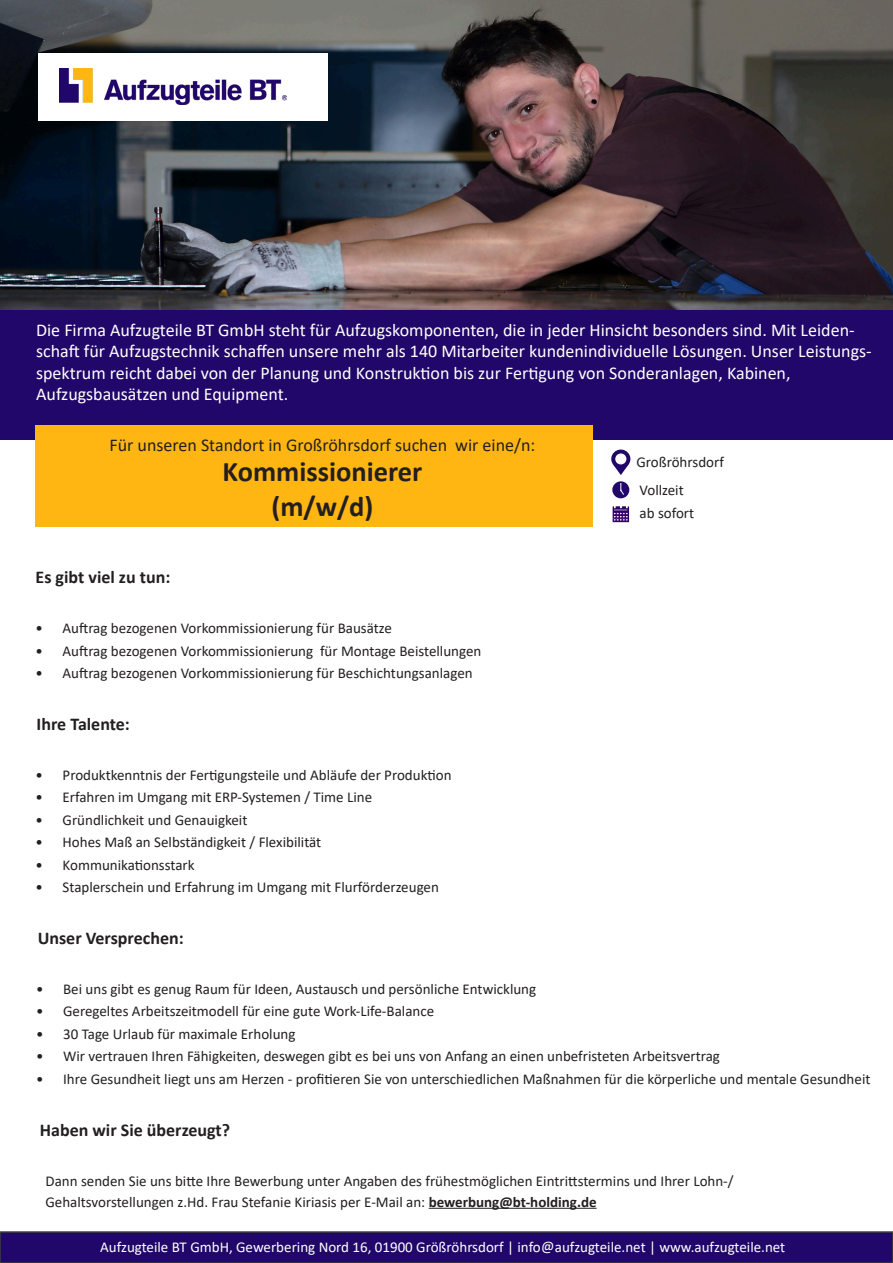
<style>
.page{position:relative;width:893px;height:1263px;background:#fff}
.page>*{position:absolute;margin:0;border:0;box-sizing:border-box;transform-origin:0 0}
.t1{font:700 28.5px/34.2px "Calibri";color:#231f20;text-align:center}
.t2{font:18px/21.6px "Calibri";color:#fff}
.t3{font:700 18px "Calibri";color:#231f20}
.t4{font:18px "Calibri";color:#231f20}
.t5{font:15px/21px "Calibri";color:#231f20}
.t6{font:15px "Calibri";color:#fff}
.s1{font-weight:700}
</style>
<div class="page">
<div style="left:0;top:1232px;width:893px;height:31px;background:#21076a"></div>
<div style="left:0;top:1231px;width:893px;height:32px;border:2px solid #3a3f43"></div>
<hr style="left:429px;top:1208px;width:168px;height:1px;background:#231f20">
<svg style="left:613px;top:506px;width:16px;height:16px"></svg>
<div style="left:612px;top:481px;width:17px;height:17px;background:#21076a;border-radius:50%"></div>
<svg style="left:620px;top:483px;width:4px;height:12px"></svg>
<svg style="left:611px;top:450px;width:19px;height:18px"></svg>
<svg style="left:613px;top:465px;width:15px;height:10px"></svg>
<div style="left:615px;top:453px;width:11px;height:11px;background:#fff;border-radius:50%"></div>
<img style="left:0;top:0;width:893px;height:310px">
<div style="left:0;top:310px;width:893px;height:130px;background:#21076a"></div>
<div style="left:38px;top:53px;width:289px;height:68px;background:#fff"></div>
<img style="left:60px;top:69px;width:227px;height:36px">
<div style="left:36px;top:426px;width:557px;height:101px;background:#ffb612"></div>
<p class="t2" style="left:36px;top:318px;width:837px">Die Firma Aufzugteile BT GmbH steht für Aufzugskomponenten, die in jeder Hinsicht besonders sind. Mit Leiden&shy;schaft für Aufzugstechnik schaffen unsere mehr als 140 Mitarbeiter kundenindividuelle Lösungen. Unser Leistungs&shy;spektrum reicht dabei von der Planung und Konstruktion bis zur Fertigung von Sonderanlagen, Kabinen, Aufzugsbausätzen und Equipment.</p>
<p class="t4" style="left:109px;top:432px;width:427px">Für unseren Standort in Großröhrsdorf suchen wir eine/n:</p>
<p class="t1" style="left:223px;top:454px;width:201px">Kommissionierer (m/w/d)</p>
<p class="t5" style="left:636px;top:451px;width:89px">Großröhrsdorf</p>
<p class="t5" style="left:639px;top:479px;width:46px">Vollzeit</p>
<p class="t5" style="left:639px;top:502px;width:56px">ab sofort</p>
<p class="t3" style="left:36px;top:565px;width:136px">Es gibt viel zu tun:</p>
<p class="t5" style="left:36px;top:617px;width:358px">• Auftrag bezogenen Vorkommissionierung für Bausätze</p>
<p class="t5" style="left:36px;top:640px;width:447px">• Auftrag bezogenen Vorkommissionierung für Montage Beistellungen</p>
<p class="t5" style="left:36px;top:662px;width:439px">• Auftrag bezogenen Vorkommissionierung für Beschichtungsanlagen</p>
<p class="t3" style="left:37px;top:711px;width:95px">Ihre Talente:</p>
<p class="t5" style="left:36px;top:764px;width:417px">• Produktkenntnis der Fertigungsteile und Abläufe der Produktion</p>
<p class="t5" style="left:36px;top:786px;width:338px">• Erfahren im Umgang mit ERP-Systemen / Time Line</p>
<p class="t5" style="left:36px;top:809px;width:213px">• Gründlichkeit und Genauigkeit</p>
<p class="t5" style="left:36px;top:831px;width:287px">• Hohes Maß an Selbständigkeit / Flexibilität</p>
<p class="t5" style="left:36px;top:854px;width:161px">• Kommunikationsstark</p>
<p class="t5" style="left:36px;top:876px;width:405px">• Staplerschein und Erfahrung im Umgang mit Flurförderzeugen</p>
<p class="t3" style="left:38px;top:925px;width:148px">Unser Versprechen:</p>
<p class="t5" style="left:36px;top:978px;width:502px">• Bei uns gibt es genug Raum für Ideen, Austausch und persönliche Entwicklung</p>
<p class="t5" style="left:36px;top:1000px;width:400px">• Geregeltes Arbeitszeitmodell für eine gute Work-Life-Balance</p>
<p class="t5" style="left:36px;top:1023px;width:261px">• 30 Tage Urlaub für maximale Erholung</p>
<p class="t5" style="left:36px;top:1045px;width:685px">• Wir vertrauen Ihren Fähigkeiten, deswegen gibt es bei uns von Anfang an einen unbefristeten Arbeitsvertrag</p>
<p class="t5" style="left:36px;top:1068px;width:836px">• Ihre Gesundheit liegt uns am Herzen - profitieren Sie von unterschiedlichen Maßnahmen für die körperliche und mentale Gesundheit</p>
<p class="t3" style="left:40px;top:1117px;width:192px">Haben wir Sie überzeugt?</p>
<p class="t5" style="left:45px;top:1170px;width:690px">Dann senden Sie uns bitte Ihre Bewerbung unter Angaben des frühestmöglichen Eintrittstermins und Ihrer Lohn-/<br>Gehaltsvorstellungen z.Hd. Frau Stefanie Kiriasis per E-Mail an: <span class="s1">bewerbung@bt-holding.de</span></p>
<p class="t6" style="left:100px;top:1237px;width:687px">Aufzugteile BT GmbH, Gewerbering Nord 16, 01900 Größröhrsdorf | info@aufzugteile.net | www.aufzugteile.net</p>
</div>
